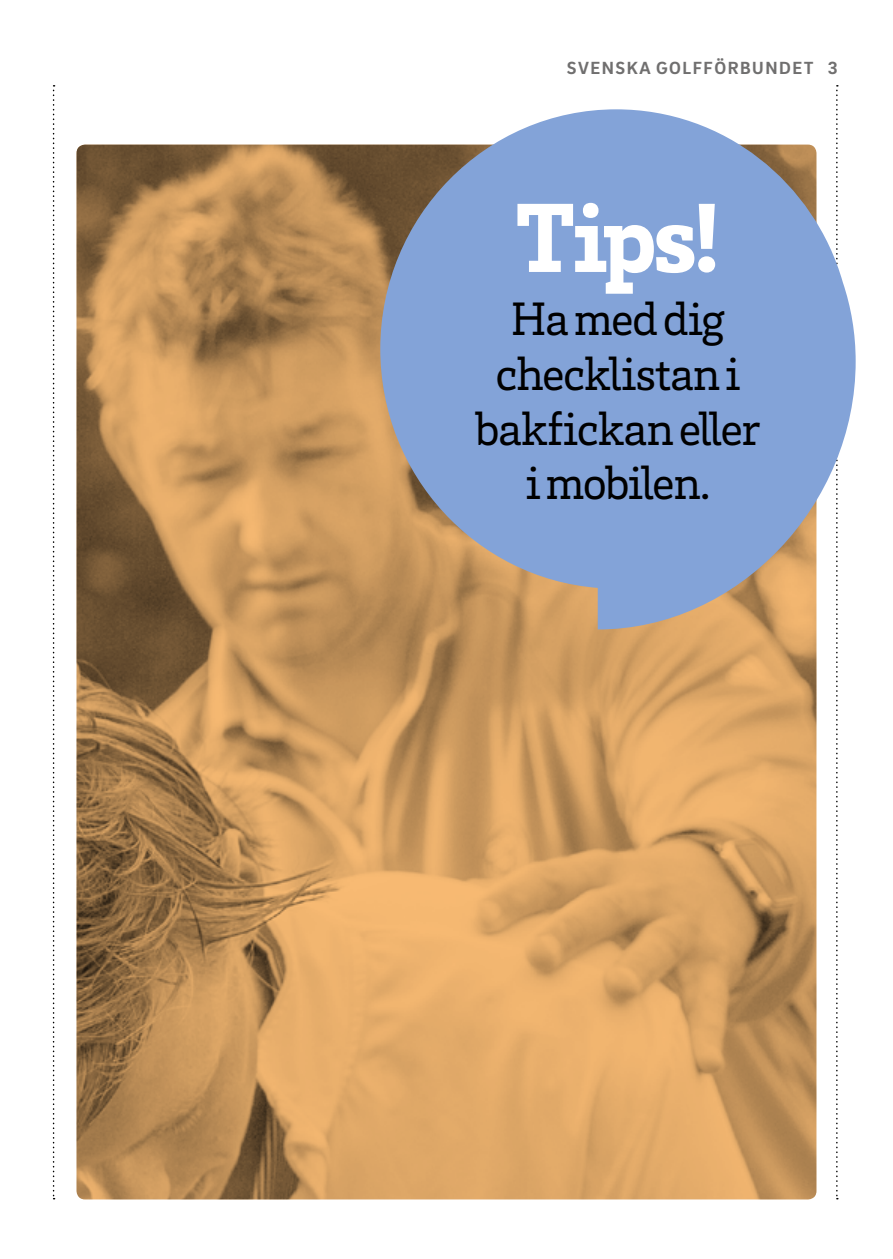
<style>
.page{position:relative;width:893px;height:1259px;background:#fff}
.page>*{position:absolute;margin:0;border:0;box-sizing:border-box;transform-origin:0 0}
.t1{font:900 100.8px "Brix Slab";color:#fff}
.t2{font:48px/54.6px "Brix Slab";letter-spacing:-.03em;color:#000;text-align:center}
.t3{font:700 18px "Brix Sans";letter-spacing:.085em;color:#706f6f}
</style>
<div class="page">
<svg style="left:135px;top:144px;width:67px;height:1px"></svg>
<svg style="left:816px;top:629px;width:1px;height:19px"></svg>
<div style="left:787px;top:674px;width:38px;height:40px;background:linear-gradient(to bottom,#fff,#fff)"></div>
<div style="left:787px;top:740px;width:38px;height:39px;background:linear-gradient(to bottom,#fff,#fff)"></div>
<div style="left:787px;top:805px;width:38px;height:40px;background:linear-gradient(to bottom,#fff,#fff)"></div>
<div style="left:787px;top:871px;width:38px;height:39px;background:linear-gradient(to bottom,#fff,#fff)"></div>
<div style="left:787px;top:936px;width:38px;height:39px;background:linear-gradient(to bottom,#fff,#fff)"></div>
<div style="left:787px;top:1002px;width:38px;height:39px;background:linear-gradient(to bottom,#fff,#fff)"></div>
<div style="left:787px;top:1067px;width:38px;height:39px;background:linear-gradient(to bottom,#fff,#fff)"></div>
<div style="left:787px;top:1133px;width:38px;height:39px;background:linear-gradient(to bottom,#fff,#fff)"></div>
<svg style="left:53px;top:85px;width:2px;height:1114px"></svg>
<svg style="left:836px;top:85px;width:2px;height:1114px"></svg>
<img style="left:77px;top:145px;width:739px;height:1054px">
<svg style="left:380px;top:109px;width:476px;height:520px;background:#96a7c7"></svg>
<p class="t3" style="left:567px;top:57px;width:272px">SVENSKA GOLFFÖRBUNDET 3</p>
<h1 class="t1" style="left:516px;top:171px;width:206px">Tips!</h1>
<p class="t2" style="left:475px;top:290px;width:287px">Ha med dig checklistan i bakfickan eller i mobilen.</p>
</div>
